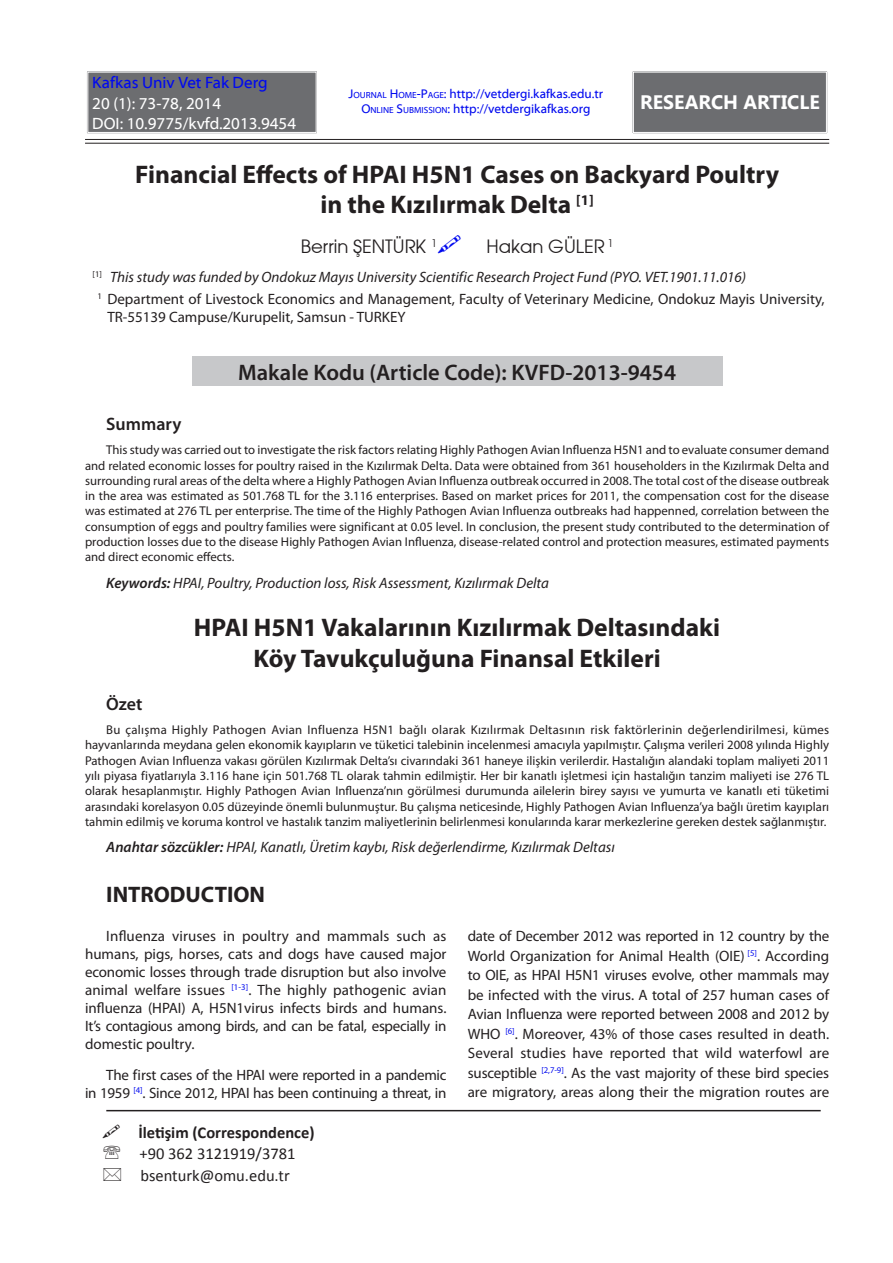
<style>
.page{position:relative;width:893px;height:1263px;background:#fff}
.page>*{position:absolute;margin:0;border:0;box-sizing:border-box;transform-origin:0 0}
.ORIJINAL_BASLIK{font:700 25.5px "Myriad Pro";color:#231f20}
.t1{font:600 22.5px "Myriad Pro";color:#231f20}
.ANA_BASLIK{font:700 22.5px "Myriad Pro";color:#231f20}
.t2{font:700 19.5px "Segoe UI";color:#fff}
.t3{font:18px "TR Avalon Plain";color:#231f20}
.t4{font:600 18px "Myriad Pro";color:#231f20}
.t5{font:16.5px "Myriad Web Pro";color:#fff}
.t6{font:16.5px "Calibri";color:#231f20}
.t7{font:700 16.5px "Calibri";color:#231f20}
.t8{font:16.5px "Myriad Web Pro";color:#0009ef}
.METIN{font:15px/19.5px "Myriad Pro";color:#231f20;text-align:justify}
.t9{font:italic 15px "Myriad Pro";color:#231f20}
.METIN-2{font:15px/18px "Myriad Pro";letter-spacing:-.02em;color:#231f20;text-align:right}
.SUMMARY_PARAGRAF{font:12.75px/15.3px "Myriad Pro";color:#231f20;text-align:justify}
.t10{font:12.75px "Myriad Web Pro";color:#0009ef}
.t11{font:8.7px "Myriad Pro";color:#231f20}
.s1{font-style:inherit}
.s2{font-size:8.85px}
.s3{font-weight:600}
</style>
<div class="page">
<div style="left:192px;top:356px;width:530px;height:30px;background:#c7c8ca"></div>
<hr style="left:106px;top:1110px;width:715px;height:1px;background:#231f20">
<div style="left:635px;top:74px;width:190px;height:57px;background:#6c6d70"></div>
<div style="left:632px;top:70px;width:196px;height:64px;border:1px solid #fff"></div>
<div style="left:633px;top:72px;width:194px;height:61px;border:1px solid #fff"></div>
<hr style="left:85px;top:139px;width:744px;height:1px;background:#231f20">
<hr style="left:85px;top:143px;width:744px;height:1px;background:#231f20">
<div style="left:90px;top:74px;width:224px;height:57px;background:#6c6d70"></div>
<div style="left:86px;top:70px;width:232px;height:64px;border:1px solid #fff"></div>
<div style="left:88px;top:72px;width:228px;height:61px;border:1px solid #fff"></div>
<p class="t8" style="left:92px;top:73px;width:177px">Kafkas Univ Vet Fak Derg</p>
<p class="t5" style="left:92px;top:95px;width:130px">20 (1): 73-78, 2014</p>
<p class="t5" style="left:92px;top:115px;width:205px">DOI: 10.9775/kvfd.2013.9454</p>
<p class="t10" style="left:349px;top:87px;width:256px"><span class="s1">J</span><span class="s2">OURNAL</span> <span class="s1">H</span><span class="s2">OME</span><span class="s1">-P</span><span class="s2">AGE</span><span class="s1">:</span> http://vetdergi.kafkas.edu.tr</p>
<p class="t10" style="left:361px;top:102px;width:231px"><span class="s1">O</span><span class="s2">NLINE</span> <span class="s1">S</span><span class="s2">UBMISSION</span><span class="s1">:</span> http://vetdergikafkas.org</p>
<p class="t2" style="left:640px;top:89px;width:181px">RESEARCH ARTICLE</p>
<p class="ORIJINAL_BASLIK" style="left:135px;top:157px;width:645px">Financial Effects of HPAI H5N1 Cases on Backyard Poultry</p>
<p class="ORIJINAL_BASLIK" style="left:320px;top:188px;width:275px">in the Kızılırmak Delta <sup>[1]</sup></p>
<p class="t3" style="left:301px;top:235px;width:138px">Berrin ŞENTÜRK <sup>1</sup></p>
<p class="t3" style="left:486px;top:235px;width:128px">Hakan GÜLER <sup>1</sup></p>
<p class="t11" style="left:93px;top:269px;width:11px">[1]</p>
<p class="t11" style="left:98px;top:291px;width:6px">1</p>
<p class="t9" style="left:110px;top:267px;width:637px">This study was funded by Ondokuz Mayıs University Scientific Research Project Fund (PYO. VET.1901.11.016)</p>
<p class="METIN" style="left:107px;top:290px;width:719px;line-height:18px">Department of Livestock Economics and Management, Faculty of Veterinary Medicine, Ondokuz Mayis University,<br>TR-55139 Campuse/Kurupelit, Samsun - TURKEY</p>
<p class="t1" style="left:238px;top:358px;width:439px">Makale Kodu (Article Code): KVFD-2013-9454</p>
<p class="t4" style="left:106px;top:413px;width:77px">Summary</p>
<p class="SUMMARY_PARAGRAF" style="left:85px;top:442px;width:746px;text-indent:21px">This study was carried out to investigate the risk factors relating Highly Pathogen Avian Influenza H5N1 and to evaluate consumer demand and related economic losses for poultry raised in the Kızılırmak Delta. Data were obtained from 361 householders in the Kızılırmak Delta and surrounding rural areas of the delta where a Highly Pathogen Avian Influenza outbreak occurred in 2008. The total cost of the disease outbreak in the area was estimated as 501.768 TL for the 3.116 enterprises. Based on market prices for 2011, the compensation cost for the disease was estimated at 276 TL per enterprise. The time of the Highly Pathogen Avian Influenza outbreaks had happenned, correlation between the consumption of eggs and poultry families were significant at 0.05 level. In conclusion, the present study contributed to the determination of production losses due to the disease Highly Pathogen Avian Influenza, disease-related control and protection measures, estimated payments and direct economic effects.</p>
<p class="t9" style="left:106px;top:573px;width:444px"><span class="s3">Keywords:</span> HPAI, Poultry, Production loss, Risk Assessment, Kızılırmak Delta</p>
<p class="ORIJINAL_BASLIK" style="left:194px;top:611px;width:528px">HPAI H5N1 Vakalarının Kızılırmak Deltasındaki</p>
<p class="ORIJINAL_BASLIK" style="left:254px;top:642px;width:409px">Köy Tavukçuluğuna Finansal Etkileri</p>
<p class="t4" style="left:106px;top:693px;width:38px">Özet</p>
<p class="SUMMARY_PARAGRAF" style="left:85px;top:722px;width:746px;text-indent:21px">Bu çalışma Highly Pathogen Avian Influenza H5N1 bağlı olarak Kızılırmak Deltasının risk faktörlerinin değerlendirilmesi, kümes hayvanlarında meydana gelen ekonomik kayıpların ve tüketici talebinin incelenmesi amacıyla yapılmıştır. Çalışma verileri 2008 yılında Highly Pathogen Avian Influenza vakası görülen Kızılırmak Delta’sı civarındaki 361 haneye ilişkin verilerdir. Hastalığın alandaki toplam maliyeti 2011 yılı piyasa fiyatlarıyla 3.116 hane için 501.768 TL olarak tahmin edilmiştir. Her bir kanatlı işletmesi için hastalığın tanzim maliyeti ise 276 TL olarak hesaplanmıştır. Highly Pathogen Avian Influenza’nın görülmesi durumunda ailelerin birey sayısı ve yumurta ve kanatlı eti tüketimi arasındaki korelasyon 0.05 düzeyinde önemli bulunmuştur. Bu çalışma neticesinde, Highly Pathogen Avian Influenza’ya bağlı üretim kayıpları tahmin edilmiş ve koruma kontrol ve hastalık tanzim maliyetlerinin belirlenmesi konularında karar merkezlerine gereken destek sağlanmıştır.</p>
<p class="t9" style="left:106px;top:838px;width:510px"><span class="s3">Anahtar sözcükler:</span> HPAI, Kanatlı, Üretim kaybı, Risk değerlendirme, Kızılırmak Deltası</p>
<p class="ANA_BASLIK" style="left:106px;top:880px;width:160px">INTRODUCTION</p>
<p class="METIN" style="left:85px;top:927px;width:363px;line-height:18px;text-indent:21px">Influenza viruses in poultry and mammals such as humans, pigs, horses, cats and dogs have caused major economic losses through trade disruption but also involve animal welfare issues <sup>[1-3]</sup>. The highly pathogenic avian influenza (HPAI) A, H5N1virus infects birds and humans.<br>It’s contagious among birds, and can be fatal, especially in domestic poultry.</p>
<p class="METIN-2" style="left:85px;top:1066px;width:363px">The first cases of the HPAI were reported in a pandemic<br>in 1959 <sup>[4]</sup>. Since 2012, HPAI has been continuing a threat, in</p>
<p class="t7" style="left:138px;top:1122px;width:178px">İletişim (Correspondence)</p>
<p class="t6" style="left:140px;top:1144px;width:157px">+90 362 3121919/3781</p>
<p class="t6" style="left:140px;top:1165px;width:151px">bsenturk@omu.edu.tr</p>
<p class="METIN" style="left:468px;top:926px;width:363px">date of December 2012 was reported in 12 country by the World Organization for Animal Health (OIE) <sup>[5]</sup>. According to OIE, as HPAI H5N1 viruses evolve, other mammals may be infected with the virus. A total of 257 human cases of Avian Influenza were reported between 2008 and 2012 by WHO <sup>[6]</sup>. Moreover, 43% of those cases resulted in death.<br>Several studies have reported that wild waterfowl are susceptible <sup>[2,7-9]</sup>. As the vast majority of these bird species are migratory, areas along their the migration routes are</p>
</div>
